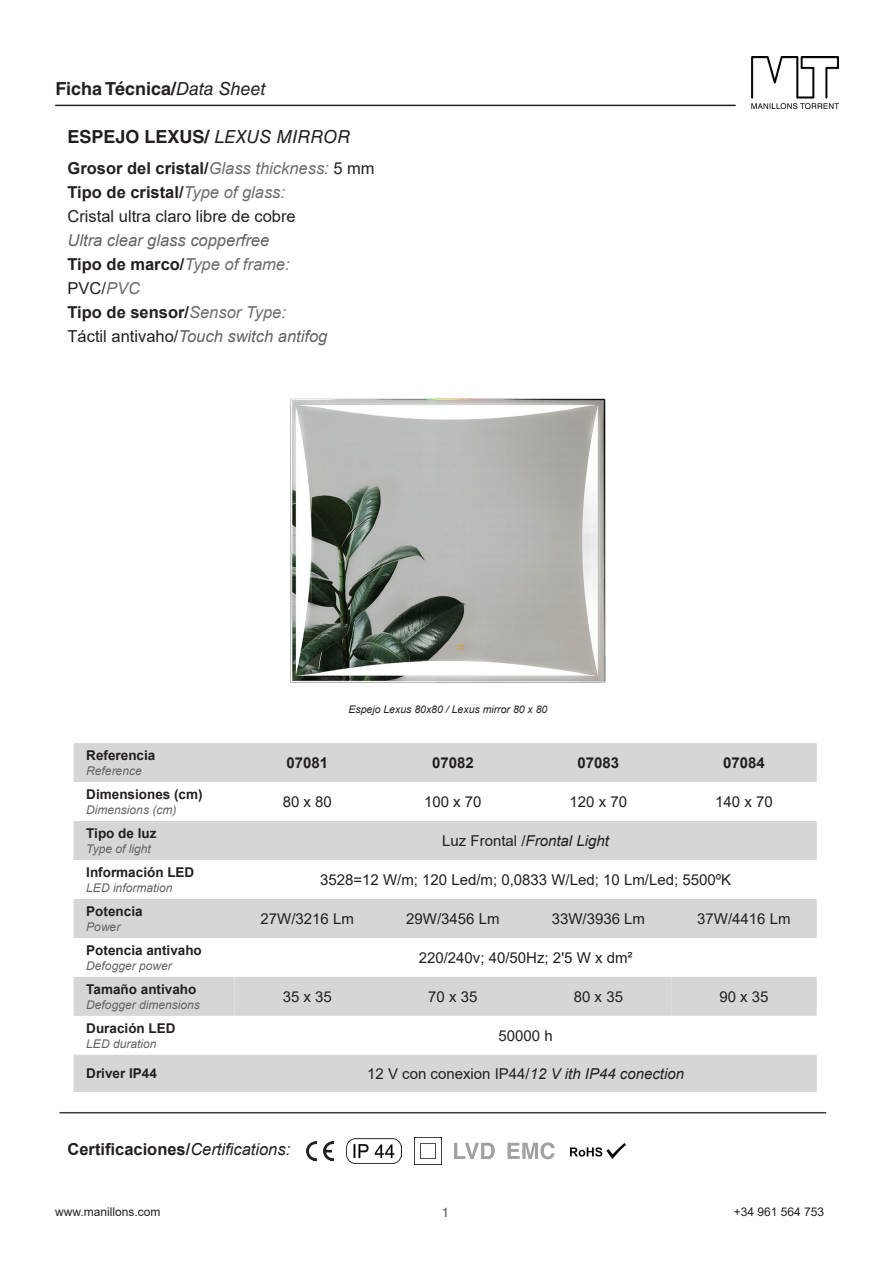
<style>
.page{position:relative;width:893px;height:1263px;background:#fff}
.page>*{position:absolute;margin:0;border:0;box-sizing:border-box;transform-origin:0 0}
.t1{font:700 18px "Helvetica LT Std";color:#231f20}
.t2{font:700 16.5px/24px "Arial";color:#231f20}
.t3{font:15px "Arial";color:#231f20}
.t4{font:italic 15px "Arial";color:#231f20}
.t5{font:700 15px "Arial";color:#231f20}
.t6{font:700 13.5px "Arial";color:#231f20}
.t7{font:13.5px "Helvetica";color:#57585a}
.t8{font:italic 12px "Arial";color:#636366}
.t9{font:12px "Arial";color:#231f20}
.t10{font:italic 10.5px "Arial";color:#231f20}
.s1{font-weight:400;font-style:italic}
.s2{font-weight:400;font-style:italic;color:#6c6d70}
.s3{font-weight:400}
.s4{font-weight:400;font-style:italic;color:#636366}
.s5{font-style:normal}
.s6{font-style:italic}
</style>
<div class="page">
<hr style="left:56px;top:105px;width:679px;height:1px;background:#231f20">
<img style="left:751px;top:57px;width:87px;height:51px">
<hr style="left:59px;top:1112px;width:767px;height:1px;background:#3e3e3f">
<img style="left:570px;top:1143px;width:56px;height:16px">
<img style="left:307px;top:1141px;width:27px;height:19px">
<img style="left:346px;top:1139px;width:55px;height:24px">
<img style="left:414px;top:1137px;width:27px;height:27px">
<svg style="left:454px;top:1143px;width:41px;height:16px"></svg>
<svg style="left:507px;top:1142px;width:48px;height:17px"></svg>
<img style="left:290px;top:398px;width:316px;height:285px">
<div style="left:74px;top:743px;width:743px;height:39px;background:#d6d6d6"></div>
<svg style="left:74px;top:821px;width:743px;height:271px;fill:#d6d6d6"></svg>
<div style="left:234px;top:977px;width:437px;height:39px;background:#d6d6d6"></div>
<hr style="left:816px;top:938px;width:1px;height:39px;background:#fff">
<hr style="left:816px;top:1016px;width:1px;height:39px;background:#fff">
<p class="t1" style="left:56px;top:78px;width:212px">Ficha Técnica/<span class="s1">Data Sheet</span></p>
<p class="t1" style="left:68px;top:125px;width:285px">ESPEJO LEXUS/ <span class="s1">LEXUS MIRROR</span></p>
<p class="t2" style="left:68px;top:156px;width:309px">Grosor del cristal/<span class="s2">Glass thickness:</span> <span class="s3">5 mm<br></span>Tipo de cristal/<span class="s2">Type of glass:<br></span><span class="s3">Cristal ultra claro libre de cobre<br></span><span class="s4">Ultra clear glass copperfree<br></span>Tipo de marco/<span class="s2">Type of frame:<br></span><span class="s3">PVC/</span><span class="s2">PVC<br></span>Tipo de sensor/<span class="s2">Sensor Type:<br></span><span class="s3">Táctil antivaho/</span><span class="s4">Touch switch antifog</span></p>
<p class="t6" style="left:86px;top:746px;width:71px">Referencia</p>
<p class="t8" style="left:86px;top:763px;width:57px">Reference</p>
<p class="t6" style="left:86px;top:785px;width:118px">Dimensiones (cm)</p>
<p class="t8" style="left:86px;top:802px;width:92px">Dimensions (cm)</p>
<p class="t6" style="left:86px;top:824px;width:72px">Tipo de luz</p>
<p class="t8" style="left:86px;top:841px;width:66px">Type of light</p>
<p class="t6" style="left:86px;top:863px;width:110px">Información LED</p>
<p class="t8" style="left:86px;top:880px;width:88px">LED information</p>
<p class="t6" style="left:86px;top:901px;width:58px">Potencia</p>
<p class="t8" style="left:86px;top:919px;width:36px">Power</p>
<p class="t6" style="left:86px;top:940px;width:117px">Potencia antivaho</p>
<p class="t8" style="left:86px;top:958px;width:87px">Defogger power</p>
<p class="t6" style="left:86px;top:979px;width:112px">Tamaño antivaho</p>
<p class="t8" style="left:86px;top:997px;width:115px">Defogger dimensions</p>
<p class="t6" style="left:86px;top:1018px;width:91px">Duración LED</p>
<p class="t8" style="left:86px;top:1036px;width:72px">LED duration</p>
<p class="t10" style="left:348px;top:703px;width:201px">Espejo Lexus 80x80 / Lexus mirror 80 x 80</p>
<p class="t5" style="left:286px;top:752px;width:43px">07081</p>
<p class="t5" style="left:432px;top:752px;width:43px">07082</p>
<p class="t5" style="left:578px;top:752px;width:43px">07083</p>
<p class="t5" style="left:723px;top:752px;width:43px">07084</p>
<p class="t3" style="left:283px;top:791px;width:51px">80 x 80</p>
<p class="t3" style="left:424px;top:791px;width:59px">100 x 70</p>
<p class="t3" style="left:570px;top:791px;width:59px">120 x 70</p>
<p class="t3" style="left:715px;top:791px;width:59px">140 x 70</p>
<p class="t4" style="left:442px;top:831px;width:168px"><span class="s5">Luz Frontal /</span>Frontal Light</p>
<p class="t3" style="left:320px;top:869px;width:413px">3528=12 W/m; 120 Led/m; 0,0833 W/Led; 10 Lm/Led; 5500ºK</p>
<p class="t3" style="left:261px;top:908px;width:95px">27W/3216 Lm</p>
<p class="t3" style="left:406px;top:908px;width:95px">29W/3456 Lm</p>
<p class="t3" style="left:552px;top:908px;width:95px">33W/3936 Lm</p>
<p class="t3" style="left:697px;top:908px;width:95px">37W/4416 Lm</p>
<p class="t3" style="left:419px;top:947px;width:215px">220/240v; 40/50Hz; 2'5 W x dm²</p>
<p class="t3" style="left:283px;top:986px;width:51px">35 x 35</p>
<p class="t3" style="left:428px;top:986px;width:51px">70 x 35</p>
<p class="t3" style="left:574px;top:986px;width:51px">80 x 35</p>
<p class="t3" style="left:719px;top:986px;width:51px">90 x 35</p>
<p class="t3" style="left:498px;top:1025px;width:56px">50000 h</p>
<p class="t6" style="left:86px;top:1064px;width:72px">Driver IP44</p>
<p class="t3" style="left:367px;top:1063px;width:318px">12 V con conexion IP44/<span class="s6">12 V ith IP44 conection</span></p>
<p class="t2" style="left:68px;top:1137px;width:224px">Certificaciones/<span class="s1">Certifications:</span></p>
<p class="t9" style="left:55px;top:1204px;width:107px">www.manillons.com</p>
<p class="t9" style="left:734px;top:1204px;width:92px">+34 961 564 753</p>
<p class="t7" style="left:442px;top:1202px;width:9px">1</p>
</div>
